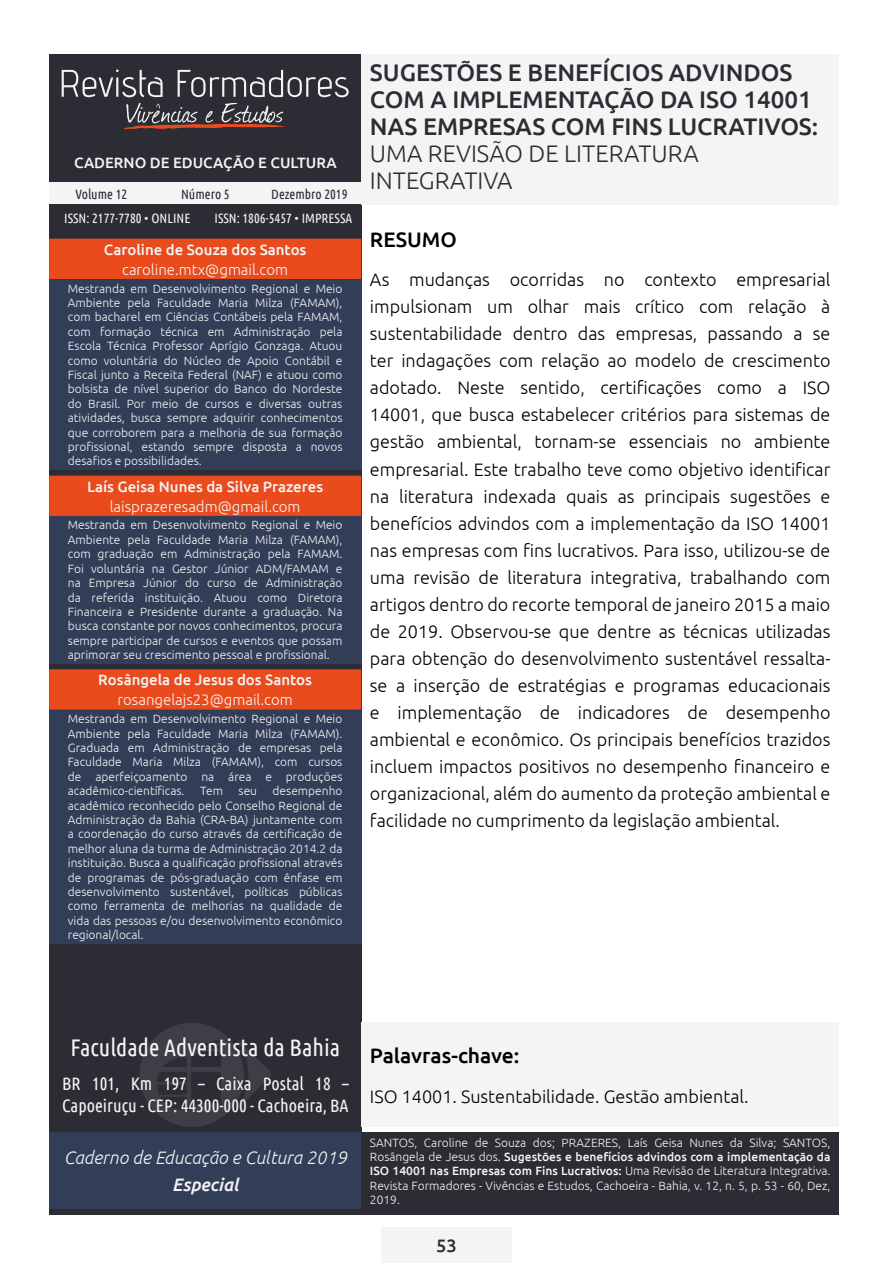
<style>
.page{position:relative;width:893px;height:1263px;background:#fff}
.page>*{position:absolute;margin:0;border:0;box-sizing:border-box;transform-origin:0 0}
.t1{font:500 24px/27px "Ubuntu";color:#2b2c34}
.t2{font:300 24px/27px "Ubuntu";color:#2b2c34}
.t3{font:24px "Ubuntu Condensed";color:#f5f4f4}
.t4{font:500 21px "Ubuntu";color:#000}
.t5{font:300 18px/27px "Ubuntu";color:#000;text-align:justify}
.t6{font:18px/21.6px "Ubuntu Condensed";color:#f5f4f4}
.t7{font:italic 300 18px "Ubuntu";color:#f5f4f4}
.t8{font:italic 500 18px "Ubuntu";color:#f5f4f4}
.t9{font:500 18px "Ubuntu";color:#2b2c34}
.t10{font:500 15px "Ubuntu";color:#f5f4f4}
.t11{font:300 15px "Ubuntu";color:#f5f4f4}
.t12{font:13.5px "Ubuntu Condensed";color:#f5f4f4}
.t13{font:13.5px "Ubuntu Condensed";color:#2b2c34}
.t14{font:300 12px/14.4px "Ubuntu";color:#f5f4f4;text-align:justify}
.s1{font-weight:500}
</style>
<div class="page">
<div style="left:54px;top:1209px;width:785px;height:6px;background:#2b2c34"></div>
<div style="left:381px;top:1228px;width:131px;height:35px;background:#f5f4f4"></div>
<div style="left:49px;top:54px;width:312px;height:1161px;background:#2b2c34"></div>
<svg style="left:62px;top:69px;width:287px;height:61px"></svg>
<div style="left:49px;top:183px;width:312px;height:21px;background:#f5f4f4"></div>
<svg style="left:140px;top:1023px;width:131px;height:104px"></svg>
<div style="left:49px;top:239px;width:312px;height:40px;background:#e94b1d"></div>
<div style="left:49px;top:279px;width:312px;height:191px;background:#323e58"></div>
<div style="left:49px;top:476px;width:312px;height:40px;background:#e94b1d"></div>
<div style="left:49px;top:516px;width:312px;height:147px;background:#323e58"></div>
<div style="left:49px;top:669px;width:312px;height:41px;background:#e94b1d"></div>
<div style="left:49px;top:710px;width:312px;height:233px;background:#323e58"></div>
<div style="left:361px;top:54px;width:478px;height:150px;background:#f5f4f4"></div>
<div style="left:361px;top:1023px;width:478px;height:104px;background:#f5f4f4"></div>
<div style="left:49px;top:1132px;width:312px;height:77px;background:#323e58"></div>
<div style="left:361px;top:1132px;width:478px;height:77px;background:#2b2c34"></div>
<p class="t10" style="left:74px;top:154px;width:264px">CADERNO DE EDUCAÇÃO E CULTURA</p>
<p class="t13" style="left:75px;top:186px;width:54px">Volume 12</p>
<p class="t13" style="left:181px;top:186px;width:50px">Número 5</p>
<p class="t13" style="left:271px;top:186px;width:78px">Dezembro 2019</p>
<p class="t12" style="left:64px;top:210px;width:128px">ISSN: 2177-7780 • ONLINE</p>
<p class="t12" style="left:215px;top:210px;width:139px">ISSN: 1806-5457 • IMPRESSA</p>
<p class="t10" style="left:104px;top:240px;width:204px">Caroline de Souza dos Santos</p>
<p class="t11" style="left:122px;top:260px;width:168px">caroline.mtx@gmail.com</p>
<p class="t14" style="left:68px;top:281px;width:276px">Mestranda em Desenvolvimento Regional e Meio Ambiente pela Faculdade Maria Milza (FAMAM), com bacharel em Ciências Contábeis pela FAMAM, com formação técnica em Administração pela Escola Técnica Professor Aprígio Gonzaga. Atuou como voluntária do Núcleo de Apoio Contábil e Fiscal junto a Receita Federal (NAF) e atuou como bolsista de nível superior do Banco do Nordeste do Brasil. Por meio de cursos e diversas outras atividades, busca sempre adquirir conhecimentos que corroborem para a melhoria de sua formação profissional, estando sempre disposta a novos desafios e possibilidades.</p>
<p class="t10" style="left:87px;top:477px;width:238px">Laís Geisa Nunes da Silva Prazeres</p>
<p class="t11" style="left:110px;top:497px;width:192px">laisprazeresadm@gmail.com</p>
<p class="t14" style="left:68px;top:518px;width:276px">Mestranda em Desenvolvimento Regional e Meio Ambiente pela Faculdade Maria Milza (FAMAM), com graduação em Administração pela FAMAM.<br>Foi voluntária na Gestor Júnior ADM/FAMAM e na Empresa Júnior do curso de Administração da referida instituição. Atuou como Diretora Financeira e Presidente durante a graduação. Na busca constante por novos conhecimentos, procura sempre participar de cursos e eventos que possam aprimorar seu crescimento pessoal e profissional.</p>
<p class="t10" style="left:98px;top:670px;width:215px">Rosângela de Jesus dos Santos</p>
<p class="t11" style="left:118px;top:691px;width:177px">rosangelajs23@gmail.com</p>
<p class="t14" style="left:68px;top:711px;width:276px">Mestranda em Desenvolvimento Regional e Meio Ambiente pela Faculdade Maria Milza (FAMAM).<br>Graduada em Administração de empresas pela Faculdade Maria Milza (FAMAM), com cursos de aperfeiçoamento na área e produções acadêmico-científicas.</p>
<p class="t14" style="left:68px;top:783px;width:276px;text-indent:205px">desempenho acadêmico reconhecido pelo Conselho Regional de Administração da Bahia (CRA-BA) juntamente com a coordenação do curso através da certificação de melhor aluna da turma de Administração 2014.2 da instituição. Busca a qualificação profissional através de programas de pós-graduação com ênfase em desenvolvimento sustentável, políticas públicas como ferramenta de melhorias na qualidade de vida das pessoas e/ou desenvolvimento econômico regional/local.</p>
<p class="t14" style="left:200px;top:783px;width:24px">Tem</p>
<p class="t14" style="left:239px;top:783px;width:20px">seu</p>
<h1 class="t1" style="left:370px;top:58px;width:450px">SUGESTÕES E BENEFÍCIOS ADVINDOS<br>COM A IMPLEMENTAÇÃO DA ISO 14001<br>NAS EMPRESAS COM FINS LUCRATIVOS:</h1>
<h1 class="t2" style="left:370px;top:140px;width:330px">UMA REVISÃO DE LITERATURA<br>INTEGRATIVA</h1>
<h2 class="t4" style="left:370px;top:226px;width:88px">RESUMO</h2>
<p class="t5" style="left:370px;top:266px;width:462px">As mudanças ocorridas no contexto empresarial impulsionam um olhar mais crítico com relação à sustentabilidade dentro das empresas, passando a se ter indagações com relação ao modelo de crescimento adotado. Neste sentido, certificações como a ISO 14001, que busca estabelecer critérios para sistemas de gestão ambiental, tornam-se essenciais no ambiente empresarial. Este trabalho teve como objetivo identificar na literatura indexada quais as principais sugestões e benefícios advindos com a implementação da ISO 14001 nas empresas com fins lucrativos. Para isso, utilizou-se de uma revisão de literatura integrativa, trabalhando com artigos dentro do recorte temporal de janeiro 2015 a maio de 2019. Observou-se que dentre as técnicas utilizadas para obtenção do desenvolvimento sustentável ressalta&shy;se a inserção de estratégias e programas educacionais e implementação de indicadores de desempenho ambiental e econômico. Os principais benefícios trazidos incluem impactos positivos no desempenho financeiro e organizacional, além do aumento da proteção ambiental e facilidade no cumprimento da legislação ambiental.</p>
<h1 class="t3" style="left:70px;top:1033px;width:271px">Faculdade Adventista da Bahia</h1>
<h3 class="t6" style="left:62px;top:1073px;width:288px">BR 101, Km 197 – Caixa Postal 18 –<br>Capoeiruçu - CEP: 44300-000 - Cachoeira, BA</h3>
<h3 class="t7" style="left:64px;top:1147px;width:284px">Caderno de Educação e Cultura 2019</h3>
<h3 class="t8" style="left:172px;top:1174px;width:68px">Especial</h3>
<h2 class="t4" style="left:370px;top:1042px;width:151px">Palavras-chave:</h2>
<h3 class="t5" style="left:370px;top:1082px;width:380px">ISO 14001. Sustentabilidade. Gestão ambiental.</h3>
<p class="t14" style="left:370px;top:1135px;width:462px">SANTOS, Caroline de Souza dos; PRAZERES, Laís Geisa Nunes da Silva; SANTOS, Rosângela de Jesus dos. <span class="s1">Sugestões e benefícios advindos com a implementação da ISO 14001 nas Empresas com Fins Lucrativos:</span> Uma Revisão de Literatura Integrativa.<br>Revista Formadores - Vivências e Estudos, Cachoeira - Bahia, v. 12, n. 5, p. 53 - 60, Dez, 2019.</p>
<h3 class="t9" style="left:436px;top:1234px;width:22px">53</h3>
</div>
